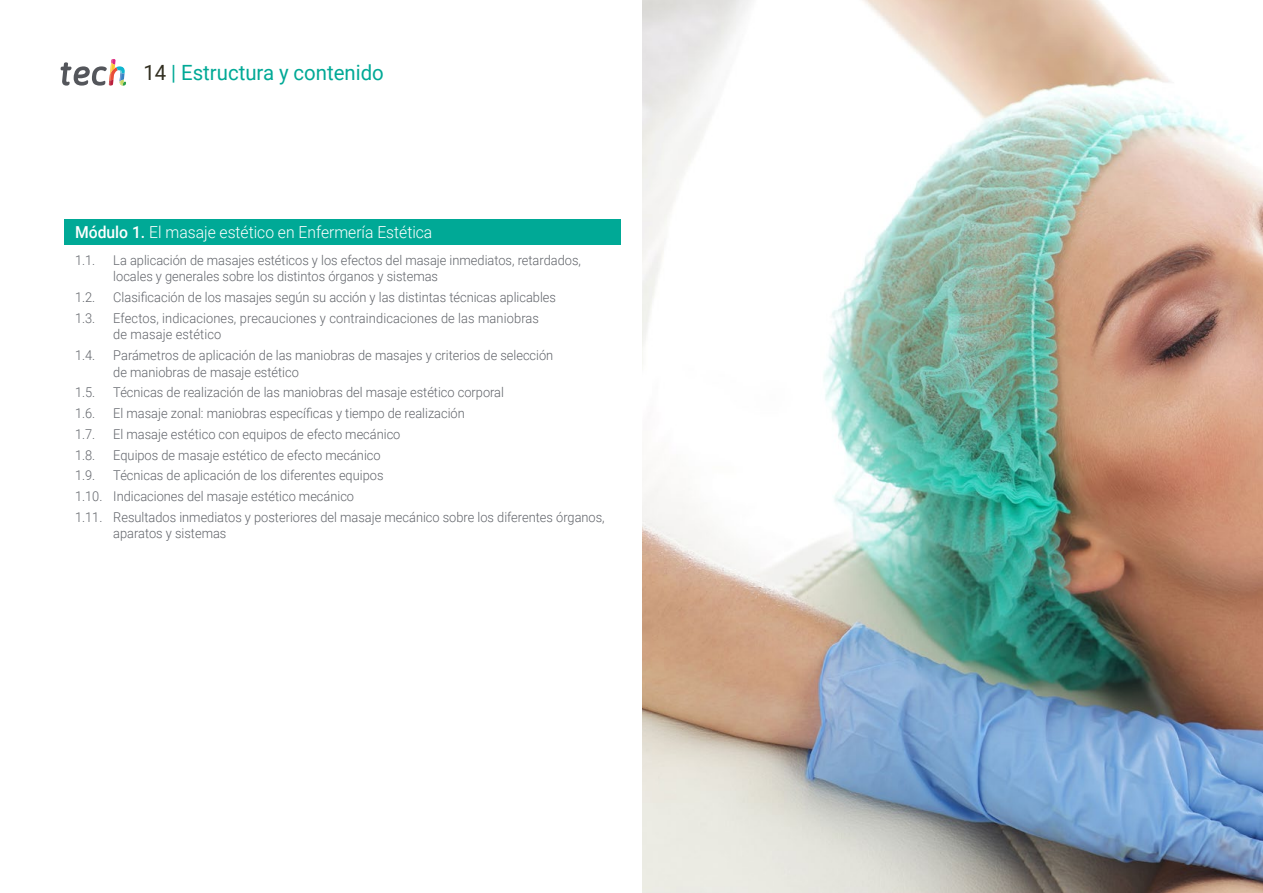
<style>
.page{position:relative;width:1263px;height:893px;background:#fff}
.page>*{position:absolute;margin:0;border:0;box-sizing:border-box;transform-origin:0 0}
.t1{font:21px "Roboto";color:#00a996}
.t2{font:300 16.5px "Roboto";color:#fff;scale:.95 1}
.t3{font:300 13.5px/16.5px "Roboto";color:#61646a;scale:.95 1}
.s1{color:#312e20}
.s2{font-weight:500}
</style>
<div class="page">
<div style="left:64px;top:219px;width:557px;height:25px;background:#00a996"></div>
<img style="left:642px;top:0;width:621px;height:893px">
<svg style="left:61px;top:59px;width:65px;height:27px"></svg>
<h1 class="t1" style="left:144px;top:57px;width:242px"><span class="s1">14</span> | Estructura y contenido</h1>
<p class="t2" style="left:75px;top:220px;width:378px"><span class="s2">Módulo 1.</span> El masaje estético en Enfermería Estética</p>
<p class="t3" style="left:75px;top:251px;width:23px">1.1.</p>
<p class="t3" style="left:113px;top:251px;width:494px">La aplicación de masajes estéticos y los efectos del masaje inmediatos, retardados, locales y generales sobre los distintos órganos y sistemas</p>
<p class="t3" style="left:75px;top:289px;width:23px">1.2.</p>
<p class="t3" style="left:113px;top:289px;width:467px">Clasificación de los masajes según su acción y las distintas técnicas aplicables</p>
<p class="t3" style="left:75px;top:309px;width:23px">1.3.</p>
<p class="t3" style="left:113px;top:309px;width:450px">Efectos, indicaciones, precauciones y contraindicaciones de las maniobras de masaje estético</p>
<p class="t3" style="left:75px;top:347px;width:23px">1.4.</p>
<p class="t3" style="left:113px;top:347px;width:465px">Parámetros de aplicación de las maniobras de masajes y criterios de selección de maniobras de masaje estético</p>
<p class="t3" style="left:75px;top:384px;width:23px">1.5.</p>
<p class="t3" style="left:113px;top:384px;width:413px">Técnicas de realización de las maniobras del masaje estético corporal</p>
<p class="t3" style="left:75px;top:405px;width:23px">1.6.</p>
<p class="t3" style="left:113px;top:405px;width:371px">El masaje zonal: maniobras específicas y tiempo de realización</p>
<p class="t3" style="left:75px;top:425px;width:23px">1.7.</p>
<p class="t3" style="left:113px;top:425px;width:304px">El masaje estético con equipos de efecto mecánico</p>
<p class="t3" style="left:75px;top:446px;width:23px">1.8.</p>
<p class="t3" style="left:113px;top:446px;width:283px">Equipos de masaje estético de efecto mecánico</p>
<p class="t3" style="left:75px;top:467px;width:23px">1.9.</p>
<p class="t3" style="left:75px;top:465px;width:559px;line-height:20.7px;text-indent:38px">Técnicas de aplicación de los diferentes equipos<br>1.10. Indicaciones del masaje estético mecánico<br>1.11. Resultados inmediatos y posteriores del masaje mecánico sobre los diferentes órganos,</p>
<p class="t3" style="left:113px;top:525px;width:121px">aparatos y sistemas</p>
</div>
